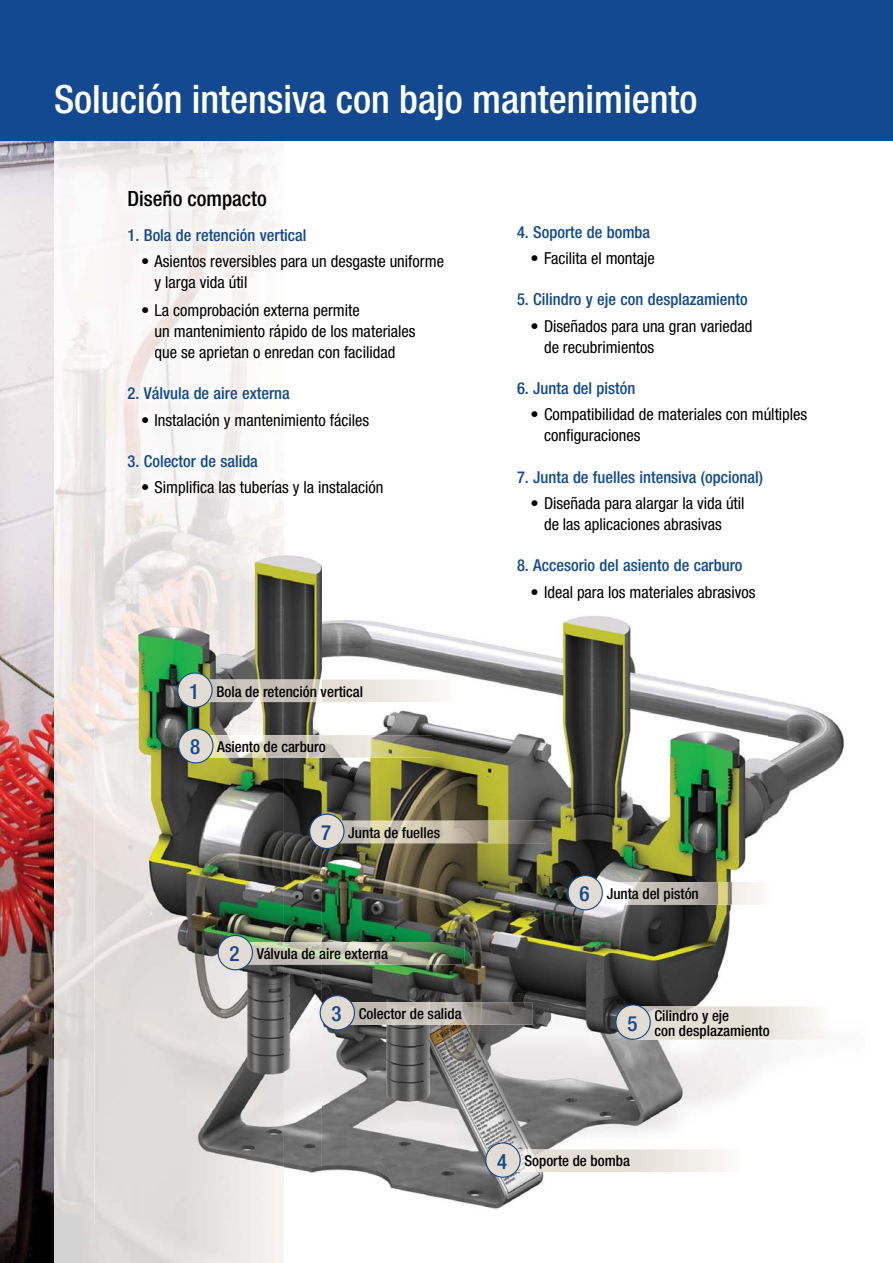
<style>
.page{position:relative;width:893px;height:1263px;background:#fff}
.page>*{position:absolute;margin:0;border:0;box-sizing:border-box;transform-origin:0 0}
.t1{font:500 condensed 39px "Helvetica Neue LT Std";color:#fff}
.t2{font:500 condensed 21px "Helvetica Neue LT Std";color:#000}
.t3{font:500 condensed 21px "Helvetica Neue LT Std";color:#134991}
.t4{font:condensed 16.5px/21px "Helvetica Neue LT Std";color:#000}
.t5{font:500 condensed 16.5px "Helvetica Neue LT Std";color:#134991}
.t6{font:500 condensed 15px/15px "Helvetica Neue LT Std";color:#000}
</style>
<div class="page">
<img style="left:0;top:140px;width:54px;height:1123px">
<img style="left:54px;top:140px;width:91px;height:428px">
<img style="left:145px;top:140px;width:139px;height:42px">
<img style="left:767px;top:698px;width:77px;height:362px">
<img style="left:322px;top:616px;width:445px;height:593px">
<img style="left:284px;top:606px;width:38px;height:567px">
<img style="left:94px;top:546px;width:190px;height:678px">
<img style="left:521px;top:1149px;width:221px;height:23px">
<img style="left:355px;top:1002px;width:177px;height:23px">
<img style="left:253px;top:942px;width:211px;height:22px">
<img style="left:603px;top:882px;width:167px;height:22px">
<img style="left:213px;top:679px;width:243px;height:23px">
<img style="left:651px;top:1006px;width:179px;height:34px">
<svg style="left:485px;top:1142px;width:36px;height:36px"></svg>
<svg style="left:320px;top:995px;width:35px;height:35px"></svg>
<svg style="left:218px;top:935px;width:35px;height:35px"></svg>
<svg style="left:567px;top:875px;width:36px;height:35px"></svg>
<svg style="left:177px;top:672px;width:36px;height:36px"></svg>
<svg style="left:615px;top:1004px;width:36px;height:36px"></svg>
<img style="left:213px;top:735px;width:219px;height:23px">
<svg style="left:178px;top:728px;width:35px;height:35px"></svg>
<img style="left:345px;top:821px;width:201px;height:22px">
<svg style="left:309px;top:814px;width:36px;height:35px"></svg>
<div style="left:0;top:0;width:893px;height:140px;background:#134991"></div>
<img style="left:119px;top:182px;width:203px;height:424px">
<img style="left:129px;top:191px;width:137px;height:19px">
<img style="left:128px;top:255px;width:194px;height:15px">
<img style="left:155px;top:276px;width:91px;height:15px">
<img style="left:128px;top:304px;width:194px;height:15px">
<img style="left:155px;top:325px;width:167px;height:15px">
<img style="left:155px;top:346px;width:167px;height:15px">
<img style="left:128px;top:413px;width:194px;height:16px">
<img style="left:128px;top:481px;width:194px;height:15px">
<img style="left:525px;top:1155px;width:105px;height:14px">
<img style="left:359px;top:1008px;width:103px;height:11px">
<img style="left:257px;top:948px;width:131px;height:11px">
<img style="left:607px;top:888px;width:91px;height:14px">
<img style="left:217px;top:685px;width:145px;height:12px">
<img style="left:655px;top:1010px;width:74px;height:14px">
<div style="left:655px;top:1025px;width:114px;height:14px;background:#e6dfd6"></div>
<svg style="left:322px;top:742px;width:3px;height:11px"></svg>
<img style="left:217px;top:742px;width:105px;height:11px">
<img style="left:349px;top:827px;width:91px;height:11px">
<h1 class="t1" style="left:54px;top:85px;width:645px">Solución intensiva con bajo mantenimiento</h1>
<p class="t2" style="left:128px;top:191px;width:141px">Diseño compacto</p>
<p class="t5" style="left:128px;top:229px;width:180px">1. Bola de retención vertical</p>
<p class="t4" style="left:155px;top:253px;width:291px;text-indent:-13px">• Asientos reversibles para un desgaste uniforme y larga vida útil</p>
<p class="t4" style="left:155px;top:302px;width:263px;text-indent:-13px">• La comprobación externa permite<br>un mantenimiento rápido de los materiales que se aprietan o enredan con facilidad</p>
<p class="t5" style="left:128px;top:387px;width:164px">2. Válvula de aire externa</p>
<p class="t4" style="left:141px;top:411px;width:230px">• Instalación y mantenimiento fáciles</p>
<p class="t5" style="left:128px;top:455px;width:132px">3. Colector de salida</p>
<p class="t4" style="left:141px;top:479px;width:244px">• Simplifica las tuberías y la instalación</p>
<p class="t3" style="left:189px;top:684px;width:12px">1</p>
<p class="t3" style="left:190px;top:739px;width:12px">8</p>
<p class="t6" style="left:216px;top:686px;width:148px">Bola de retención vertical</p>
<p class="t6" style="left:217px;top:741px;width:110px">Asiento de carburo</p>
<p class="t3" style="left:321px;top:825px;width:12px">7</p>
<p class="t6" style="left:348px;top:827px;width:93px">Junta de fuelles</p>
<p class="t3" style="left:230px;top:946px;width:12px">2</p>
<p class="t6" style="left:257px;top:948px;width:133px">Válvula de aire externa</p>
<p class="t3" style="left:332px;top:1006px;width:12px">3</p>
<p class="t6" style="left:359px;top:1008px;width:105px">Colector de salida</p>
<p class="t5" style="left:517px;top:226px;width:135px">4. Soporte de bomba</p>
<p class="t4" style="left:530px;top:250px;width:126px">• Facilita el montaje</p>
<p class="t5" style="left:517px;top:294px;width:232px">5. Cilindro y eje con desplazamiento</p>
<p class="t4" style="left:544px;top:317px;width:210px;text-indent:-13px">• Diseñados para una gran variedad de recubrimientos</p>
<p class="t5" style="left:517px;top:382px;width:120px">6. Junta del pistón</p>
<p class="t4" style="left:544px;top:406px;width:265px;text-indent:-13px">• Compatibilidad de materiales con múltiples configuraciones</p>
<p class="t5" style="left:517px;top:471px;width:247px">7. Junta de fuelles intensiva (opcional)</p>
<p class="t4" style="left:530px;top:495px;width:216px;text-align:center">• Diseñada para alargar la vida útil de las aplicaciones abrasivas</p>
<p class="t5" style="left:517px;top:559px;width:227px">8. Accesorio del asiento de carburo</p>
<p class="t4" style="left:530px;top:583px;width:226px">• Ideal para los materiales abrasivos</p>
<p class="t3" style="left:579px;top:886px;width:12px">6</p>
<p class="t6" style="left:607px;top:888px;width:94px">Junta del pistón</p>
<p class="t3" style="left:627px;top:1015px;width:12px">5</p>
<p class="t6" style="left:654px;top:1010px;width:117px">Cilindro y eje<br>con desplazamiento</p>
<p class="t3" style="left:497px;top:1153px;width:12px">4</p>
<p class="t6" style="left:524px;top:1155px;width:107px">Soporte de bomba</p>
</div>
